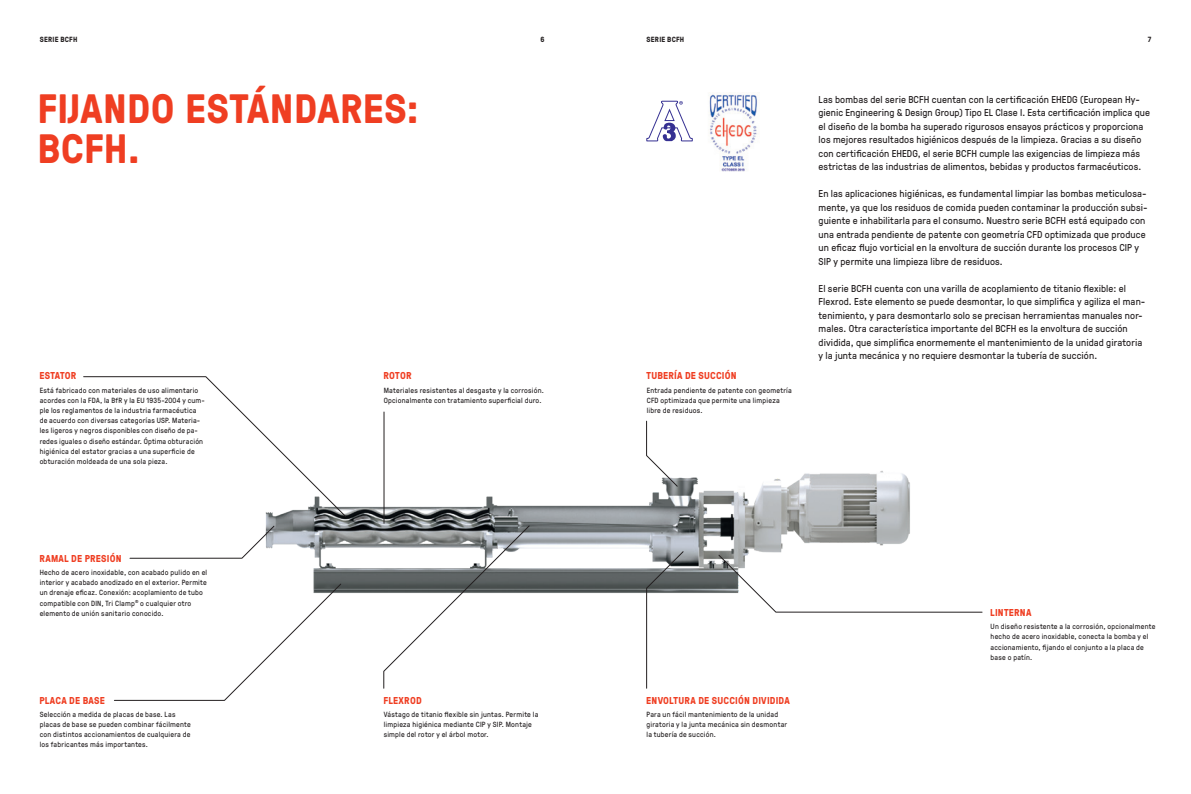
<style>
.page{position:relative;width:1191px;height:794px;background:#fff}
.page>*{position:absolute;margin:0;border:0;box-sizing:border-box;transform-origin:0 0}
.Headline_L_41pt{font:700 41px "GT Pressura";letter-spacing:.005em;color:#ef3e22}
.Copytext_10pt{font:10px/13.5px "GT Pressura";letter-spacing:.015em;color:#231f20}
.Copytext_Headline_10{font:700 10px "GT Pressura";letter-spacing:.02em;color:#ef3e22}
.Marginaltext_7_5pt{font:7.5px/10.1px "GT Pressura";letter-spacing:.03em;color:#231f20}
.Spitzzeile_7_5pt{font:700 7.5px "GT Pressura";letter-spacing:.03em;color:#231f20}
</style>
<div class="page">
<img style="left:266px;top:461px;width:652px;height:152px">
<svg style="left:646px;top:101px;width:47px;height:40px"></svg>
<img style="left:709px;top:94px;width:49px;height:78px">
<svg style="left:383px;top:525px;width:147px;height:164px"></svg>
<svg style="left:646px;top:421px;width:32px;height:66px"></svg>
<svg style="left:646px;top:551px;width:38px;height:138px"></svg>
<svg style="left:129px;top:525px;width:146px;height:34px"></svg>
<svg style="left:83px;top:376px;width:263px;height:141px"></svg>
<hr style="left:384px;top:412px;width:1px;height:111px;background:#231f20">
<svg style="left:114px;top:583px;width:227px;height:118px"></svg>
<svg style="left:718px;top:554px;width:264px;height:58px"></svg>
<p class="Spitzzeile_7_5pt" style="left:40px;top:34px;width:39px">SERIE BCFH</p>
<p class="Spitzzeile_7_5pt" style="left:540px;top:34px;width:6px">6</p>
<p class="Spitzzeile_7_5pt" style="left:646px;top:34px;width:39px">SERIE BCFH</p>
<p class="Spitzzeile_7_5pt" style="left:1147px;top:34px;width:5px">7</p>
<p class="Headline_L_41pt" style="left:38px;top:78px;width:383px">FIJANDO ESTÁNDARES:</p>
<p class="Headline_L_41pt" style="left:38px;top:119px;width:103px">BCFH.</p>
<p class="Copytext_Headline_10" style="left:39px;top:368px;width:39px">ESTATOR</p>
<p class="Marginaltext_7_5pt" style="left:40px;top:385px;width:167px">Está fabricado con materiales de uso alimentario acordes con la FDA, la BfR y la EU 1935-2004 y cum&shy;ple los reglamentos de la industria farmacéutica de acuerdo con diversas categorías USP. Materia&shy;les ligeros y negros disponibles con diseño de pa&shy;redes iguales o diseño estándar. Óptima obturación higiénica del estator gracias a una superficie de obturación moldeada de una sola pieza.</p>
<p class="Copytext_Headline_10" style="left:39px;top:551px;width:84px">RAMAL DE PRESIÓN</p>
<p class="Marginaltext_7_5pt" style="left:40px;top:567px;width:169px">Hecho de acero inoxidable, con acabado pulido en el interior y acabado anodizado en el exterior. Permite un drenaje eficaz. Conexión: acoplamiento de tubo compatible con DIN, Tri Clamp<sup>®</sup> o cualquier otro elemento de unión sanitario conocido.</p>
<p class="Copytext_Headline_10" style="left:39px;top:692px;width:67px">PLACA DE BASE</p>
<p class="Marginaltext_7_5pt" style="left:40px;top:709px;width:153px">Selección a medida de placas de base. Las placas de base se pueden combinar fácilmente con distintos accionamientos de cualquiera de los fabricantes más importantes.</p>
<p class="Copytext_Headline_10" style="left:383px;top:368px;width:30px">ROTOR</p>
<p class="Marginaltext_7_5pt" style="left:384px;top:385px;width:162px">Materiales resistentes al desgaste y la corrosión.<br>Opcionalmente con tratamiento superficial duro.</p>
<p class="Copytext_Headline_10" style="left:383px;top:692px;width:40px">FLEXROD</p>
<p class="Marginaltext_7_5pt" style="left:384px;top:709px;width:156px">Vástago de titanio flexible sin juntas. Permite la limpieza higiénica mediante CIP y SIP. Montaje simple del rotor y el árbol motor.</p>
<p class="Copytext_Headline_10" style="left:646px;top:368px;width:92px">TUBERÍA DE SUCCIÓN</p>
<p class="Marginaltext_7_5pt" style="left:647px;top:385px;width:146px">Entrada pendiente de patente con geometría<br>CFD optimizada que permite una limpieza libre de residuos.</p>
<p class="Copytext_10pt" style="left:818px;top:92px;width:333px">Las bombas del serie BCFH cuentan con la certificación EHEDG (European Hy&shy;gienic Engineering &amp; Design Group) Tipo EL Clase I. Esta certificación implica que el diseño de la bomba ha superado rigurosos ensayos prácticos y proporciona los mejores resultados higiénicos después de la limpieza. Gracias a su diseño con certificación EHEDG, el serie BCFH cumple las exigencias de limpieza más estrictas de las industrias de alimentos, bebidas y productos farmacéuticos.</p>
<p class="Copytext_10pt" style="left:818px;top:186px;width:330px">En las aplicaciones higiénicas, es fundamental limpiar las bombas meticulosa&shy;mente, ya que los residuos de comida pueden contaminar la producción subsi&shy;guiente e inhabilitarla para el consumo. Nuestro serie BCFH está equipado con una entrada pendiente de patente con geometría CFD optimizada que produce un eficaz flujo vorticial en la envoltura de succión durante los procesos CIP y SIP y permite una limpieza libre de residuos.</p>
<p class="Copytext_10pt" style="left:818px;top:281px;width:328px">El serie BCFH cuenta con una varilla de acoplamiento de titanio flexible: el Flexrod. Este elemento se puede desmontar, lo que simplifica y agiliza el man&shy;tenimiento, y para desmontarlo solo se precisan herramientas manuales nor&shy;males. Otra característica importante del BCFH es la envoltura de succión dividida, que simplifica enormemente el mantenimiento de la unidad giratoria y la junta mecánica y no requiere desmontar la tubería de succión.</p>
<p class="Copytext_Headline_10" style="left:646px;top:692px;width:145px">ENVOLTURA DE SUCCIÓN DIVIDIDA</p>
<p class="Marginaltext_7_5pt" style="left:646px;top:709px;width:142px">Para un fácil mantenimiento de la unidad giratoria y la junta mecánica sin desmontar la tubería de succión.</p>
<p class="Copytext_Headline_10" style="left:990px;top:605px;width:43px">LINTERNA</p>
<p class="Marginaltext_7_5pt" style="left:990px;top:621px;width:166px">Un diseño resistente a la corrosión, opcionalmente hecho de acero inoxidable, conecta la bomba y el accionamiento, fijando el conjunto a la placa de base o patín.</p>
</div>
